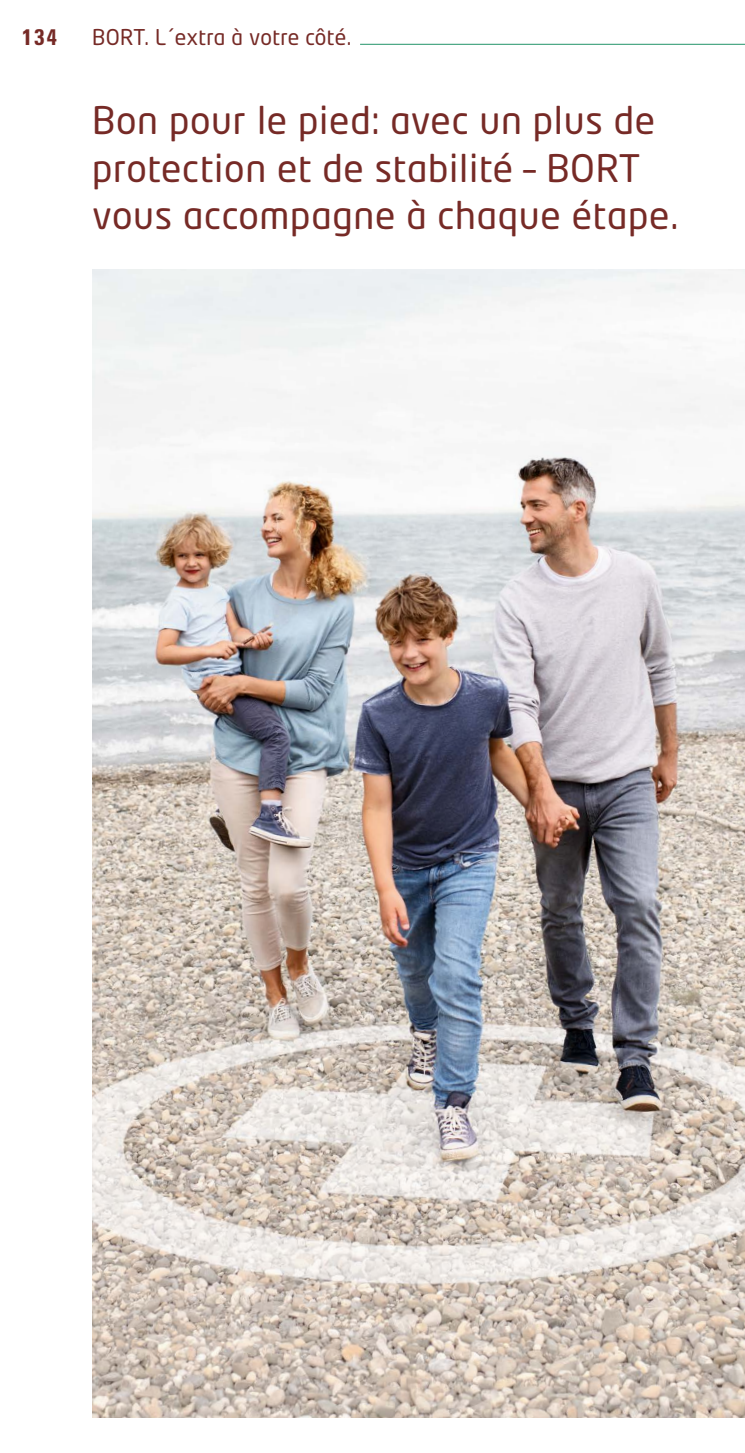
<style>
.page{position:relative;width:745px;height:1453px;background:#fff}
.page>*{position:absolute;margin:0;border:0;box-sizing:border-box;transform-origin:0 0}
.t1{font:37.5px/47.5px "Neo Tech Std";letter-spacing:.02em;color:#762a26}
.t2{font:700 condensed 22.5px "Univers LT Std";color:#762a26}
.t3{font:21.5px "Neo Tech Std";letter-spacing:.01em;color:#762a26}
</style>
<div class="page">
<img style="left:92px;top:269px;width:652px;height:1148px">
<hr style="left:360px;top:44px;width:384px;height:1px;background:#229369">
<p class="t2" style="left:22px;top:23px;width:36px">134</p>
<p class="t3" style="left:92px;top:24px;width:260px">BORT. L´extra à votre côté.</p>
<p class="t1" style="left:92px;top:96px;width:587px">Bon pour le pied: avec un plus de protection et de stabilité – BORT vous accompagne à chaque étape.</p>
</div>
